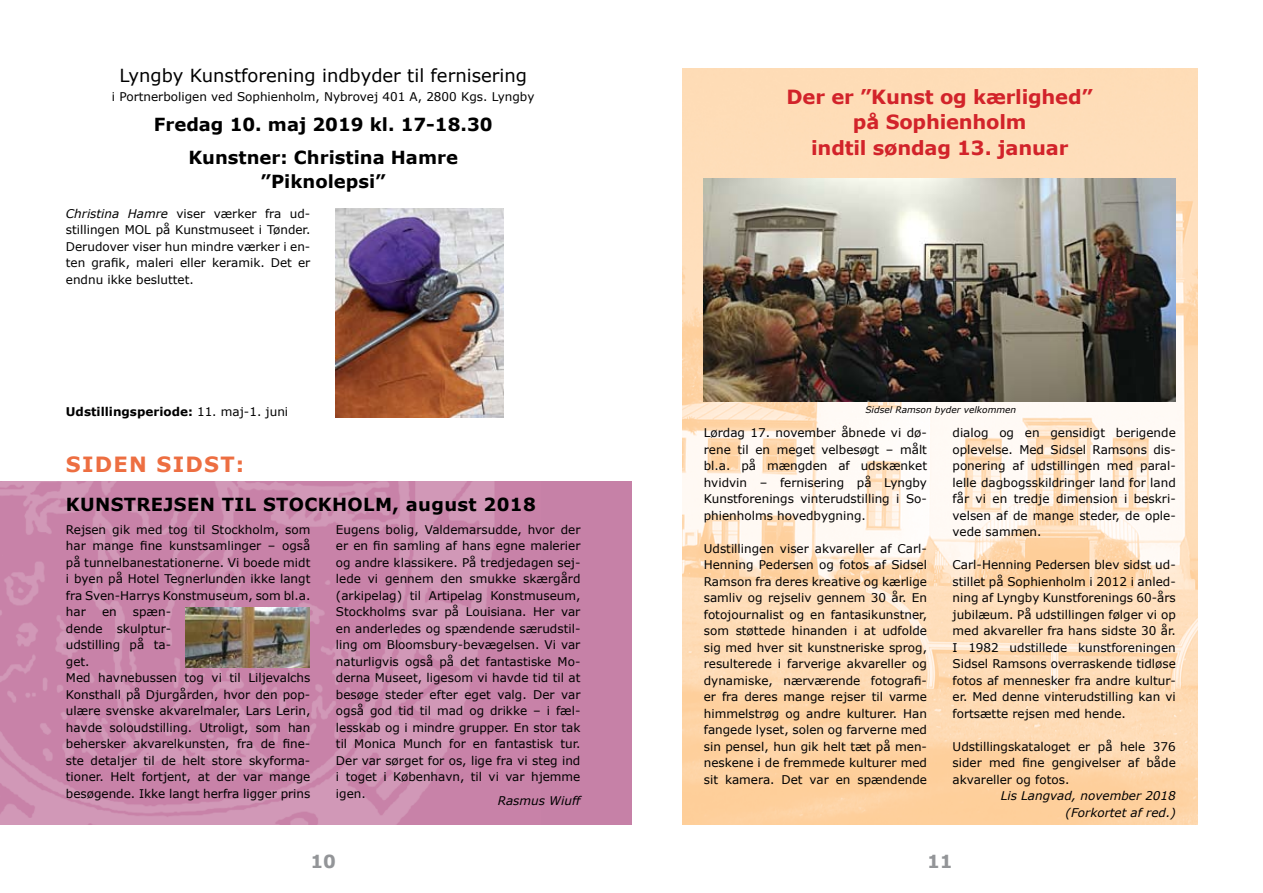
<style>
.page{position:relative;width:1263px;height:893px;background:#fff}
.page>*{position:absolute;margin:0;border:0;box-sizing:border-box;transform-origin:0 0}
.t1{font:700 21px "Verdana";letter-spacing:.06em;color:#ed6e41}
.t2{font:700 19.5px/25.5px "Verdana";letter-spacing:-.01em;color:#d2232a;text-align:center}
.t3{font:700 18px/33px "Verdana";color:#000;text-align:center}
.t4{font:18px "Verdana";color:#000}
.t5{font:700 18px "Verdana";letter-spacing:.02em;color:#000}
.t6{font:700 18px "Verdana";color:#939598}
.t7{font:12px/16.5px "Verdana";color:#000;text-align:justify}
.t8{font:italic 12px/16.5px "Verdana";color:#000;text-align:right}
.t9{font:700 12px "Verdana";color:#000}
.t10{font:italic 9px "Verdana";color:#000}
.s1{font-style:italic}
.s2{font-weight:400}
</style>
<div class="page">
<div style="left:0;top:482px;width:631px;height:343px;background:#c681a7"></div>
<img style="left:0;top:482px;width:495px;height:343px">
<img style="left:336px;top:208px;width:168px;height:209px">
<img style="left:186px;top:608px;width:123px;height:59px">
<img style="left:682px;top:68px;width:515px;height:757px">
<img style="left:704px;top:179px;width:472px;height:222px">
<h3 class="t4" style="left:119px;top:64px;width:409px">Lyngby Kunstforening indbyder til fernisering</h3>
<p class="t7" style="left:112px;top:89px;width:424px">i Portnerboligen ved Sophienholm, Nybrovej 401 A, 2800 Kgs. Lyngby</p>
<h3 class="t3" style="left:154px;top:108px;width:340px">Fredag 10. maj 2019 kl. 17-18.30<br>Kunstner: Christina Hamre</h3>
<h3 class="t3" style="left:261px;top:165px;width:127px">”Piknolepsi”</h3>
<p class="t7" style="left:66px;top:205px;width:246px"><span class="s1">Christina Hamre</span> viser værker fra ud&shy;stillingen MOL på Kunstmuseet i Tønder.<br>Derudover viser hun mindre værker i en&shy;ten grafik, maleri eller keramik. Det er endnu ikke besluttet.</p>
<p class="t9" style="left:66px;top:403px;width:224px">Udstillingsperiode: <span class="s2">11. maj-1. juni</span></p>
<h1 class="t1" style="left:66px;top:450px;width:180px">SIDEN SIDST:</h1>
<h3 class="t5" style="left:66px;top:493px;width:471px">KUNSTREJSEN TIL STOCKHOLM, august 2018</h3>
<p class="t7" style="left:66px;top:521px;width:246px">Rejsen gik med tog til Stockholm, som har mange fine kunstsamlinger – også på tunnelbanestationerne. Vi boede midt i byen på Hotel Tegnerlunden ikke langt fra Sven-Harrys Konstmuseum, som bl.a. har</p>
<p class="t7" style="left:66px;top:604px;width:246px;text-align:left;text-indent:67px">spæn-<br>dende skulptur-<br>udstilling på ta-<br>get.<br>Med havnebussen tog vi til Liljevalchs<br>Konsthall på Djurgården, hvor den pop&shy;ulære svenske akvarelmaler, Lars Lerin, havde soloudstilling. Utroligt, som han behersker akvarelkunsten, fra de fine&shy;ste detaljer til de helt store skyforma&shy;tioner. Helt fortjent, at der var mange besøgende. Ikke langt herfra ligger prins</p>
<p class="t7" style="left:102px;top:604px;width:16px">en</p>
<p class="t7" style="left:336px;top:521px;width:246px">Eugens bolig, Valdemarsudde, hvor der er en fin samling af hans egne malerier og andre klassikere. På tredjedagen sej&shy;lede vi gennem den smukke skærgård (arkipelag) til Artipelag Konstmuseum, Stockholms svar på Louisiana. Her var en anderledes og spændende særudstil&shy;ling om Bloomsbury-bevægelsen. Vi var naturligvis også på det fantastiske Mo&shy;derna Museet, ligesom vi havde tid til at besøge steder efter eget valg. Der var også god tid til mad og drikke – i fæl&shy;lesskab og i mindre grupper. En stor tak til Monica Munch for en fantastisk tur.<br>Der var sørget for os, lige fra vi steg ind i toget i København, til vi var hjemme igen.</p>
<p class="t8" style="left:498px;top:793px;width:84px">Rasmus Wiuff</p>
<h3 class="t6" style="left:310px;top:850px;width:27px">10</h3>
<h2 class="t2" style="left:787px;top:84px;width:308px">Der er ”Kunst og kærlighed” på Sophienholm<br>indtil søndag 13. januar</h2>
<p class="t10" style="left:865px;top:404px;width:152px">Sidsel Ramson byder velkommen</p>
<p class="t7" style="left:704px;top:425px;width:225px">Lørdag 17. november åbnede vi dø&shy;rene til en meget velbesøgt – målt bl.a. på mængden af udskænket hvidvin – fernisering på Lyngby Kunstforenings vinterudstilling i So&shy;phienholms hovedbygning.</p>
<p class="t7" style="left:704px;top:540px;width:225px">Udstillingen viser akvareller af Carl-Henning Pedersen og fotos af Sidsel Ramson fra deres kreative og kærlige samliv og rejseliv gennem 30 år. En fotojournalist og en fantasikunstner, som støttede hinanden i at udfolde sig med hver sit kunstneriske sprog, resulterede i farverige akvareller og dynamiske, nærværende fotografi&shy;er fra deres mange rejser til varme himmelstrøg og andre kulturer. Han fangede lyset, solen og farverne med sin pensel, hun gik helt tæt på men&shy;neskene i de fremmede kulturer med sit kamera. Det var en spændende</p>
<p class="t7" style="left:952px;top:425px;width:225px">dialog og en gensidigt berigende oplevelse. Med Sidsel Ramsons dis&shy;ponering af udstillingen med paral&shy;lelle dagbogsskildringer land for land får vi en tredje dimension i beskri&shy;velsen af de mange steder, de ople&shy;vede sammen.</p>
<p class="t7" style="left:952px;top:557px;width:225px">Carl-Henning Pedersen blev sidst ud&shy;stillet på Sophienholm i 2012 i anled&shy;ning af Lyngby Kunstforenings 60-års jubilæum. På udstillingen følger vi op med akvareller fra hans sidste 30 år.<br>I 1982 udstillede kunstforeningen Sidsel Ramsons overraskende tidløse fotos af mennesker fra andre kultur&shy;er. Med denne vinterudstilling kan vi fortsætte rejsen med hende.</p>
<p class="t7" style="left:952px;top:738px;width:225px">Udstillingskataloget er på hele 376 sider med fine gengivelser af både akvareller og fotos.</p>
<p class="t8" style="left:1001px;top:788px;width:177px">Lis Langvad, november 2018 (Forkortet af red.)</p>
<h3 class="t6" style="left:927px;top:850px;width:27px">11</h3>
</div>
